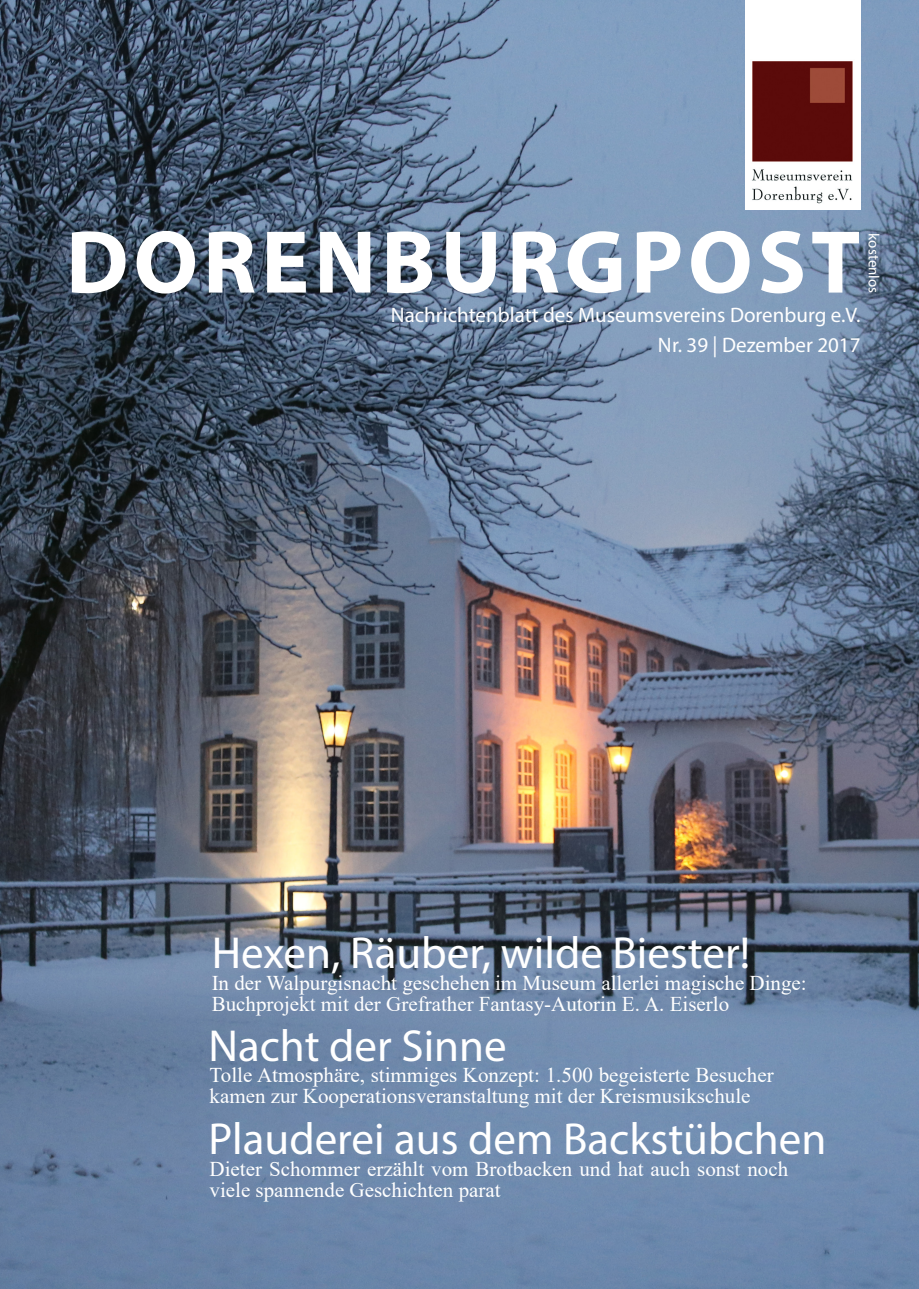
<style>
.page{position:relative;width:919px;height:1289px;background:#fff}
.page>*{position:absolute;margin:0;border:0;box-sizing:border-box;transform-origin:0 0}
.t1{font:700 90px "Myriad Pro";letter-spacing:.055em;color:#fff}
.t2{font:45px "Myriad Pro";color:#fff}
.t3{font:21px/21px "Times New Roman";color:#fff}
.t4{font:21px/30px "Myriad Pro";color:#fff;text-align:right}
.t5{font:15px "Myriad Pro";color:#fff}
</style>
<div class="page">
<img style="left:0;top:0;width:918px;height:1288px">
<div style="left:744px;top:0;width:116px;height:210px;background:#fff"></div>
<img style="left:752px;top:61px;width:101px;height:142px">
<h1 class="t1" style="left:66px;top:203px;width:795px">DORENBURGPOST</h1>
<p class="t4" style="left:391px;top:299px;width:471px">Nachrichtenblatt des Museumsvereins Dorenburg e.V.<br>Nr. 39 | Dezember 2017</p>
<p class="t5" style="left:882px;top:233px;width:61px;rotate:90deg">kostenlos</p>
<h2 class="t2" style="left:212px;top:925px;width:540px">Hexen, Räuber, wilde Biester!</h2>
<p class="t3" style="left:212px;top:972px;width:596px">In der Walpurgisnacht geschehen im Museum allerlei magische Dinge:<br>Buchprojekt mit der Grefrather Fantasy-Autorin E. A. Eiserlo</p>
<h2 class="t2" style="left:208px;top:1017px;width:300px">Nacht der Sinne</h2>
<p class="t3" style="left:209px;top:1064px;width:565px">Tolle Atmosphäre, stimmiges Konzept: 1.500 begeisterte Besucher kamen zur Kooperationsveranstaltung mit der Kreismusikschule</p>
<h2 class="t2" style="left:208px;top:1110px;width:619px">Plauderei aus dem Backstübchen</h2>
<p class="t3" style="left:209px;top:1157px;width:580px">Dieter Schommer erzählt vom Brotbacken und hat auch sonst noch viele spannende Geschichten parat</p>
</div>
